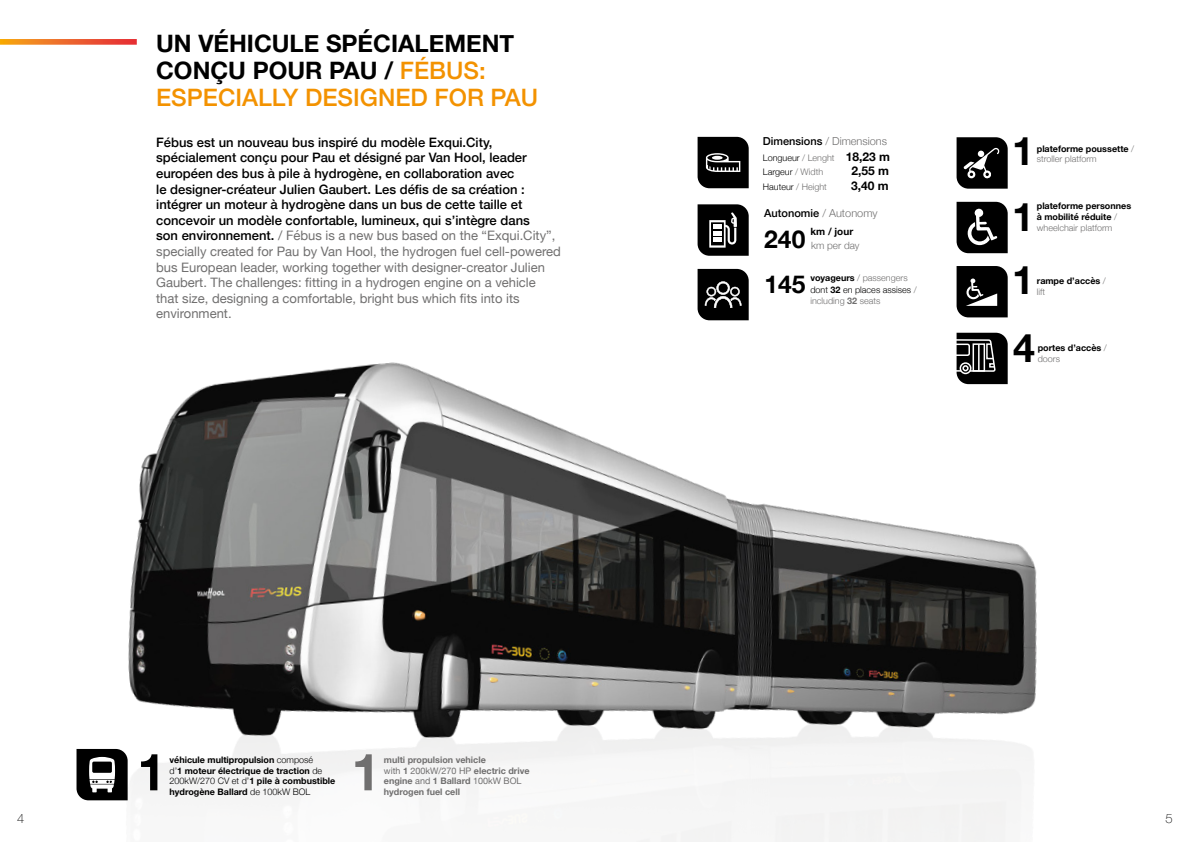
<style>
.page{position:relative;width:1191px;height:842px;background:#fff}
.page>*{position:absolute;margin:0;border:0;box-sizing:border-box;transform-origin:0 0}
.t1{font:700 51.4px "Helvetica Neue";color:#000}
.t2{font:700 51.4px "Helvetica Neue";color:#706f6f}
.t3{font:700 39.3px/63.3px "Helvetica Neue";color:#000}
.t4{font:700 24.6px/45.3px "Helvetica Neue";color:#000}
.t5{font:700 24px/27px "Helvetica Neue";color:#000}
.t6{font:500 13px/15.6px "Helvetica Neue";color:#000}
.t7{font:100 13px "Helvetica Neue";color:#000}
.t8{font:700 12px "Helvetica Neue";color:#000}
.t9{font:300 11px "Helvetica Neue";color:#706f6f}
.t10{font:500 11px "Helvetica Neue";color:#000}
.t11{font:300 10px "Helvetica Neue";color:#706f6f}
.t12{font:700 10px "Helvetica Neue";color:#000}
.t13{font:700 9px/10.8px "Helvetica Neue";color:#000}
.t14{font:700 9px/10.8px "Helvetica Neue";color:#706f6f}
.t15{font:300 9px/14.4px "Helvetica Neue";color:#000}
.t16{font:700 9px/10.8px "Helvetica Neue LT Std";color:#000}
.t17{font:300 9px "Helvetica Neue";color:#706f6f}
.s1{font-weight:500;color:#f39200}
.s2{font-weight:400;color:#706f6f}
.s3{font-weight:300;color:#706f6f}
.s4{font-weight:500;color:#000}
.s5{color:#706f6f}
.s6{font-weight:700;font-size:12px}
.s7{font-weight:700}
.s8{font-weight:300}
.s9{font-family:"Helvetica Neue";font-weight:300}
.s10{font-weight:400}
</style>
<div class="page">
<img style="left:1px;top:39px;width:1036px;height:803px">
<svg style="left:956px;top:137px;width:51px;height:52px;background:#262626"></svg>
<svg style="left:956px;top:202px;width:51px;height:51px;background:#282828"></svg>
<svg style="left:952px;top:333px;width:55px;height:51px;background:#424242"></svg>
<svg style="left:956px;top:266px;width:51px;height:51px;background:#252525"></svg>
<svg style="left:697px;top:269px;width:51px;height:51px;background:#242424"></svg>
<svg style="left:697px;top:137px;width:51px;height:51px;background:#1f1f1f"></svg>
<svg style="left:697px;top:204px;width:51px;height:52px;background:#333"></svg>
<svg style="left:76px;top:749px;width:52px;height:51px"></svg>
<h3 class="t5" style="left:156px;top:30px;width:383px">UN VÉHICULE SPÉCIALEMENT<br>CONÇU POUR PAU / <span class="s1">FÉBUS:<br>ESPECIALLY DESIGNED FOR PAU</span></h3>
<p class="t6" style="left:156px;top:133px;width:406px">Fébus est un nouveau bus inspiré du modèle Exqui.City, spécialement conçu pour Pau et désigné par Van Hool, leader européen des bus à pile à hydrogène, en collaboration avec<br>le designer-créateur Julien Gaubert. Les défis de sa création : intégrer un moteur à hydrogène dans un bus de cette taille et concevoir un modèle confortable, lumineux, qui s’intègre dans<br>son environnement. <span class="s2">/ Fébus is a new bus based on the “Exqui.City”, specially created for Pau by Van Hool, the hydrogen fuel cell-powered bus European leader, working together with designer-creator Julien Gaubert. The challenges: fitting in a hydrogen engine on a vehicle that size, designing a comfortable, bright bus which fits into its environment.</span></p>
<p class="t13" style="left:1036px;top:143px;width:99px">plateforme poussette <span class="s3">/ stroller platform</span></p>
<h2 class="t3" style="left:1012px;top:120px;width:23px">1</h2>
<p class="t9" style="left:763px;top:133px;width:126px"><span class="s4">Dimensions</span> / Dimensions</p>
<p class="t15" style="left:763px;top:150px;width:129px">Longueur <span class="s5">/ Lenght</span> <span class="s6">18,23 m<br></span>Largeur <span class="s5">/ Width</span></p>
<p class="t8" style="left:851px;top:162px;width:39px">2,55 m</p>
<p class="t15" style="left:763px;top:179px;width:66px">Hauteur <span class="s5">/ Height</span></p>
<p class="t8" style="left:851px;top:176px;width:39px">3,40 m</p>
<p class="t10" style="left:764px;top:204px;width:115px">Autonomie <span class="s3">/ Autonomy</span></p>
<p class="t11" style="left:811px;top:237px;width:50px">km per day</p>
<p class="t13" style="left:1036px;top:201px;width:96px">plateforme personnes à mobilité réduite <span class="s3">/ wheelchair platform</span></p>
<h2 class="t3" style="left:1012px;top:186px;width:23px">1<br>1</h2>
<h2 class="t3" style="left:1013px;top:317px;width:23px">4</h2>
<p class="t12" style="left:810px;top:224px;width:44px">km / jour</p>
<h3 class="t4" style="left:764px;top:217px;width:43px">240<br>145</h3>
<p class="t15" style="left:810px;top:271px;width:108px;line-height:12px"><span class="s7">voyageurs</span> <span class="s5">/ passengers </span>dont <span class="s7">32</span> en places assises <span class="s5">/</span></p>
<p class="t17" style="left:810px;top:293px;width:72px">including <span class="s7">32</span> seats</p>
<p class="t13" style="left:1036px;top:275px;width:70px">rampe d’accès <span class="s3">/ lift</span></p>
<p class="t13" style="left:1037px;top:343px;width:71px">portes d’accès <span class="s3">/ doors</span></p>
<h1 class="t1" style="left:137px;top:732px;width:30px">1</h1>
<h1 class="t2" style="left:351px;top:732px;width:30px">1</h1>
<p class="t13" style="left:170px;top:754px;width:145px">véhicule multipropulsion <span class="s8">composé</span></p>
<p class="t16" style="left:170px;top:765px;width:167px"><span class="s9">d’</span>1 moteur électrique de traction <span class="s9">de<br>200kW/270 CV et d’</span>1 pile à combustible hydrogène Ballard <span class="s9">de 100kW BOL</span></p>
<p class="t14" style="left:384px;top:754px;width:147px">multi propulsion vehicle<br><span class="s10">with</span> 1 <span class="s10">200kW/270 HP</span> electric drive engine <span class="s10">and</span> 1 Ballard <span class="s10">100kW BOL </span>hydrogen fuel cell</p>
<p class="t7" style="left:17px;top:808px;width:9px">4</p>
<p class="t7" style="left:1165px;top:808px;width:9px">5</p>
</div>
